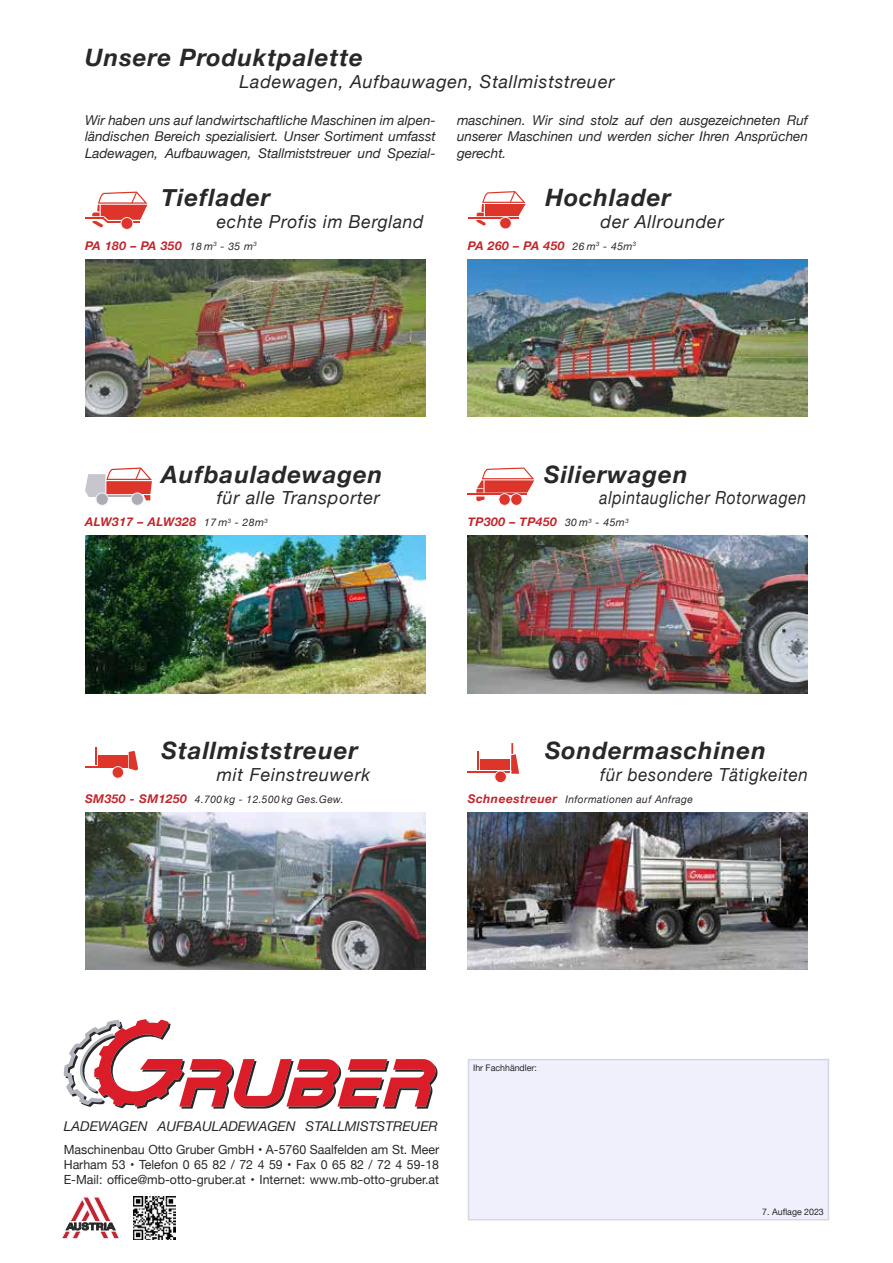
<style>
.page{position:relative;width:893px;height:1263px;background:#fff}
.page>*{position:absolute;margin:0;border:0;box-sizing:border-box;transform-origin:0 0}
.t1{font:italic 700 24px "Helvetica Neue";letter-spacing:.04em;color:#282828}
.t2{font:italic 18px "Helvetica Neue";letter-spacing:.04em;color:#282828}
.t3{font:italic 18px "Helvetica Neue";letter-spacing:.04em;color:#282828;scale:.87 1}
.t4{font:italic 18px "Helvetica Neue";letter-spacing:.04em;color:#282828;scale:.94 1}
.t5{font:italic 13.5px/16.2px "Helvetica Neue";color:#282828;text-align:justify}
.t6{font:12.6px/15.1px "Helvetica Neue";color:#282828;text-align:justify}
.t7{font:italic 700 12px "Helvetica Neue";letter-spacing:.04em;color:#c3252d}
.t8{font:italic 10.5px "Helvetica Neue";letter-spacing:.04em;color:#282828}
.t9{font:9px "Helvetica Neue";color:#282828}
.s1{font-weight:400;font-size:10.5px;color:#282828}
.s2{font-weight:700;font-size:12px;color:#c3252d}
</style>
<div class="page">
<svg style="left:64px;top:1019px;width:373px;height:90px"></svg>
<svg style="left:61px;top:1197px;width:59px;height:42px"></svg>
<svg style="left:85px;top:192px;width:62px;height:38px"></svg>
<hr style="left:468px;top:217px;width:50px;height:2px;background:#dd352a">
<svg style="left:476px;top:191px;width:50px;height:38px"></svg>
<svg style="left:85px;top:467px;width:67px;height:39px"></svg>
<hr style="left:468px;top:494px;width:59px;height:1px;background:#dd352a">
<svg style="left:476px;top:467px;width:58px;height:39px"></svg>
<hr style="left:85px;top:766px;width:42px;height:2px;background:#dd352a">
<div style="left:98px;top:755px;width:29px;height:10px;background:#dd352a"></div>
<svg style="left:112px;top:751px;width:26px;height:28px"></svg>
<svg style="left:95px;top:747px;width:2px;height:18px"></svg>
<hr style="left:468px;top:771px;width:42px;height:2px;background:#dd352a">
<div style="left:480px;top:760px;width:30px;height:10px;background:#dd352a"></div>
<svg style="left:478px;top:752px;width:1px;height:18px"></svg>
<svg style="left:494px;top:743px;width:25px;height:40px"></svg>
<img style="left:468px;top:812px;width:340px;height:157px">
<img style="left:468px;top:536px;width:340px;height:157px">
<img style="left:85px;top:812px;width:340px;height:157px">
<img style="left:468px;top:259px;width:340px;height:158px">
<img style="left:85px;top:259px;width:340px;height:158px">
<img style="left:85px;top:536px;width:340px;height:157px">
<div style="left:468px;top:1059px;width:361px;height:161px;background:#eff0fc;border:2px solid #d5d6e1"></div>
<img style="left:133px;top:1197px;width:42px;height:42px">
<h1 class="t1" style="left:85px;top:39px;width:279px">Unsere Produktpalette</h1>
<h2 class="t2" style="left:240px;top:68px;width:376px">Ladewagen, Aufbauwagen, Stallmiststreuer</h2>
<p class="t5" style="left:85px;top:113px;width:352px">Wir haben uns auf landwirtschaftliche Maschinen im alpen&shy;ländischen Bereich spezialisiert. Unser Sortiment umfasst Ladewagen, Aufbauwagen, Stallmiststreuer und Spezial-</p>
<p class="t5" style="left:457px;top:113px;width:352px">maschinen. Wir sind stolz auf den ausgezeichneten Ruf unserer Maschinen und werden sicher Ihren Ansprüchen gerecht.</p>
<h1 class="t1" style="left:162px;top:179px;width:110px">Tieflader</h1>
<h2 class="t2" style="left:217px;top:208px;width:208px">echte Profis im Bergland</h2>
<h1 class="t1" style="left:545px;top:179px;width:127px">Hochlader</h1>
<h2 class="t2" style="left:601px;top:208px;width:125px">der Allrounder</h2>
<p class="t7" style="left:85px;top:236px;width:173px">PA 180 – PA 350 <span class="s1">18 m</span><sup>3</sup> <span class="s1">- 35 m</span><sup>3</sup></p>
<p class="t7" style="left:468px;top:236px;width:170px">PA 260 – PA 450 <span class="s1">26 m</span><sup>3</sup> <span class="s1">- 45m</span><sup>3</sup></p>
<h1 class="t1" style="left:162px;top:455px;width:222px">Aufbauladewagen</h1>
<h2 class="t2" style="left:217px;top:485px;width:165px">für alle Transporter</h2>
<h1 class="t1" style="left:544px;top:455px;width:145px">Silierwagen</h1>
<h2 class="t3" style="left:600px;top:485px;width:239px">alpintauglicher Rotorwagen</h2>
<p class="t7" style="left:85px;top:512px;width:184px">ALW317 – ALW328 <span class="s1">17 m</span><sup>3</sup> <span class="s1">- 28m</span><sup>3</sup></p>
<p class="t7" style="left:468px;top:512px;width:162px">TP300 – TP450 <span class="s1">30 m</span><sup>3</sup> <span class="s1">- 45m</span><sup>3</sup></p>
<h1 class="t1" style="left:162px;top:732px;width:198px">Stallmiststreuer</h1>
<h2 class="t2" style="left:217px;top:761px;width:155px">mit Feinstreuwerk</h2>
<h1 class="t1" style="left:545px;top:732px;width:222px">Sondermaschinen</h1>
<h2 class="t4" style="left:600px;top:761px;width:222px">für besondere Tätigkeiten</h2>
<p class="t8" style="left:85px;top:791px;width:260px"><span class="s2">SM350 - SM1250</span> 4.700 kg - 12.500 kg Ges.Gew.</p>
<p class="t8" style="left:468px;top:791px;width:227px"><span class="s2">Schneestreuer</span> Informationen auf Anfrage</p>
<p class="t5" style="left:64px;top:1119px;width:376px">LADEWAGEN AUFBAULADEWAGEN STALLMISTSTREUER</p>
<p class="t6" style="left:64px;top:1142px;width:377px">Maschinenbau Otto Gruber GmbH • A-5760 Saalfelden am St. Meer Harham 53 • Telefon 0 65 82 / 72 4 59 • Fax 0 65 82 / 72 4 59-18<br>E-Mail: office@mb-otto-gruber.at • Internet: www.mb-otto-gruber.at</p>
<p class="t9" style="left:473px;top:1062px;width:65px">Ihr Fachhändler:</p>
<p class="t9" style="left:762px;top:1205px;width:63px">7. Auflage 2023</p>
</div>
